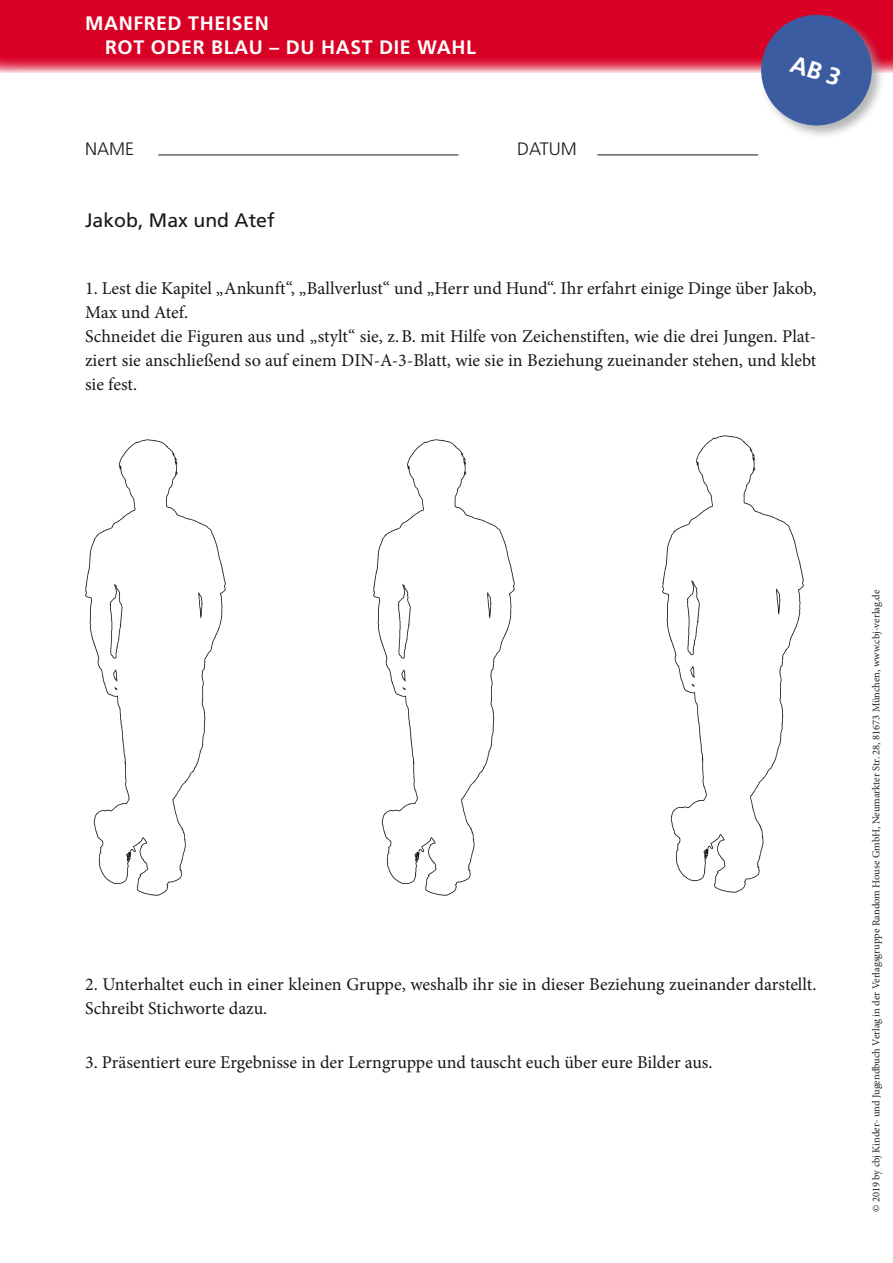
<style>
.page{position:relative;width:893px;height:1263px;background:#fff}
.page>*{position:absolute;margin:0;border:0;box-sizing:border-box;transform-origin:0 0}
.t1{font:700 19.5px/24px "Frutiger LT Pro";letter-spacing:.03em;color:#fff}
.t2{font:19.5px "Frutiger LT Pro";color:#1a171c}
.t3{font:18px/24px "Minion Pro";color:#1a171c}
.t4{font:300 18px "Frutiger LT Pro";color:#1a171c}
.t5{font:10.5px "Minion Pro";color:#232124}
</style>
<div class="page">
<svg style="left:0;top:0;width:893px;height:72px;background:#db0f32"></svg>
<div style="left:759px;top:13px;width:127px;height:127px;background:#9d9ea0;opacity:.75"></div>
<hr style="left:158px;top:155px;width:300px;height:1px;background:#1a171c">
<hr style="left:597px;top:155px;width:161px;height:1px;background:#1a171c">
<img style="left:85px;top:439px;width:141px;height:457px">
<img style="left:374px;top:439px;width:141px;height:457px">
<img style="left:663px;top:435px;width:141px;height:458px">
<svg style="left:754px;top:8px;width:124px;height:124px;background:#796698"></svg>
<p class="t1" style="left:105px;top:12px;width:372px;text-indent:-20px">MANFRED THEISEN<br>ROT ODER BLAU – DU HAST DIE WAHL</p>
<p class="t4" style="left:85px;top:138px;width:51px">NAME</p>
<p class="t4" style="left:517px;top:138px;width:61px">DATUM</p>
<p class="t2" style="left:85px;top:209px;width:191px">Jakob, Max und Atef</p>
<p class="t3" style="left:85px;top:276px;width:733px">1. Lest die Kapitel „Ankunft“, „Ballverlust“ und „Herr und Hund“. Ihr erfahrt einige Dinge über Jakob, Max und Atef.<br>Schneidet die Figuren aus und „stylt“ sie, z.B. mit Hilfe von Zeichenstiften, wie die drei Jungen. Plat&shy;ziert sie anschließend so auf einem DIN-A-3-Blatt, wie sie in Beziehung zueinander stehen, und klebt sie fest.</p>
<p class="t3" style="left:85px;top:972px;width:733px">2. Unterhaltet euch in einer kleinen Gruppe, weshalb ihr sie in dieser Beziehung zueinander darstellt.<br>Schreibt Stichworte dazu.</p>
<p class="t3" style="left:85px;top:1050px;width:629px">3. Präsentiert eure Ergebnisse in der Lerngruppe und tauscht euch über eure Bilder aus.</p>
<p class="t5" style="left:869px;top:1212px;width:624px;rotate:-90deg">© 2019 by cbj Kinder- und Jugendbuch Verlag in der Verlagsgruppe Random House GmbH, Neumarkter Str. 28, 81673 München, www.cbj-verlag.de</p>
</div>
